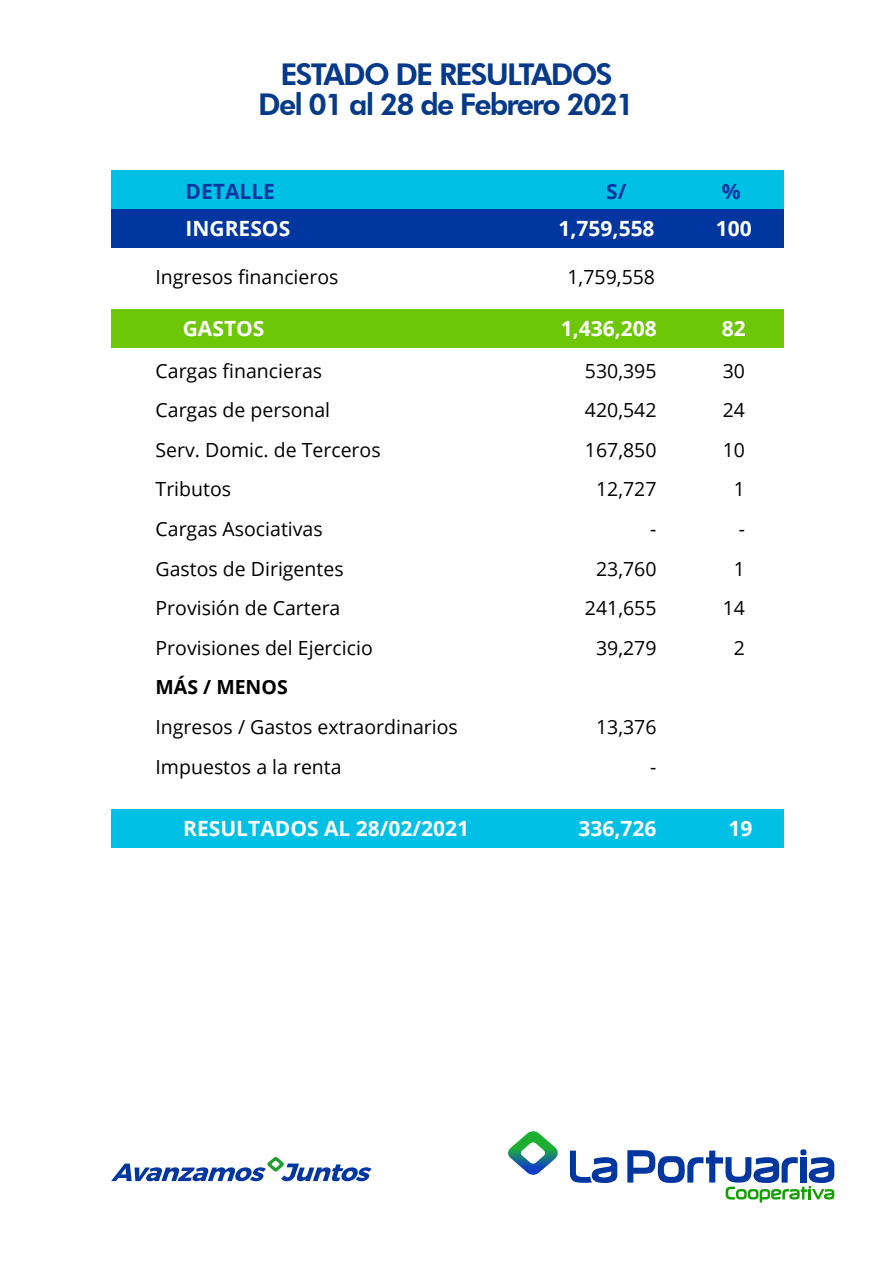
<style>
.page{position:relative;width:893px;height:1263px;background:#fff}
.page>*{position:absolute;margin:0;border:0;box-sizing:border-box;transform-origin:0 0}
.t1{font:800 30px/29.8px "Futura BT";letter-spacing:-.06em;color:#063a88;text-align:center}
.t2{font:700 21px "Open Sans";color:#fff}
.t3{font:700 21px "Open Sans";color:#0036a0}
.t4{font:19.5px/39.6px "Open Sans";color:#000;text-align:right}
.t5{font:700 19.5px "Open Sans";color:#000}
</style>
<div class="page">
<div style="left:111px;top:809px;width:673px;height:38px;background:#00c0e5"></div>
<div style="left:111px;top:209px;width:673px;height:39px;background:#0036a0"></div>
<div style="left:111px;top:171px;width:673px;height:38px;background:#00c0e5"></div>
<div style="left:111px;top:309px;width:673px;height:38px;background:#6dc706"></div>
<svg style="left:508px;top:1131px;width:50px;height:44px"></svg>
<svg style="left:570px;top:1150px;width:48px;height:33px"></svg>
<svg style="left:627px;top:1149px;width:208px;height:53px"></svg>
<svg style="left:111px;top:1157px;width:261px;height:24px"></svg>
<h1 class="t1" style="left:258px;top:59px;width:378px">ESTADO DE RESULTADOS<br>Del 01 al 28 de Febrero 2021</h1>
<p class="t3" style="left:186px;top:176px;width:91px">DETALLE</p>
<p class="t3" style="left:606px;top:176px;width:22px">S/</p>
<p class="t3" style="left:722px;top:176px;width:20px">%</p>
<p class="t2" style="left:186px;top:214px;width:106px">INGRESOS</p>
<p class="t2" style="left:558px;top:214px;width:98px">1,759,558</p>
<p class="t2" style="left:716px;top:214px;width:37px">100</p>
<p class="t4" style="left:156px;top:257px;width:184px">Ingresos financieros</p>
<p class="t4" style="left:567px;top:257px;width:89px">1,759,558</p>
<p class="t2" style="left:183px;top:313px;width:83px">GASTOS</p>
<p class="t2" style="left:561px;top:313px;width:98px">1,436,208</p>
<p class="t2" style="left:722px;top:313px;width:25px">82</p>
<p class="t4" style="left:156px;top:350px;width:227px;text-align:left">Cargas financieras<br>Cargas de personal<br>Serv. Domic. de Terceros<br>Tributos<br>Cargas Asociativas<br>Gastos de Dirigentes<br>Provisión de Cartera<br>Provisiones del Ejercicio</p>
<p class="t5" style="left:156px;top:673px;width:134px">MÁS / MENOS</p>
<p class="t4" style="left:156px;top:707px;width:304px;text-align:left">Ingresos / Gastos extraordinarios<br>Impuestos a la renta</p>
<p class="t4" style="left:585px;top:350px;width:73px">530,395<br>420,542<br>167,850<br>12,727<br>-<br>23,760<br>241,655<br>39,279</p>
<p class="t4" style="left:596px;top:707px;width:62px">13,376 -</p>
<p class="t4" style="left:723px;top:350px;width:24px">30<br>24<br>10<br>1<br>-<br>1<br>14<br>2</p>
<p class="t2" style="left:183px;top:813px;width:287px">RESULTADOS AL 28/02/2021</p>
<p class="t2" style="left:579px;top:813px;width:80px">336,726</p>
<p class="t2" style="left:729px;top:813px;width:25px">19</p>
</div>
